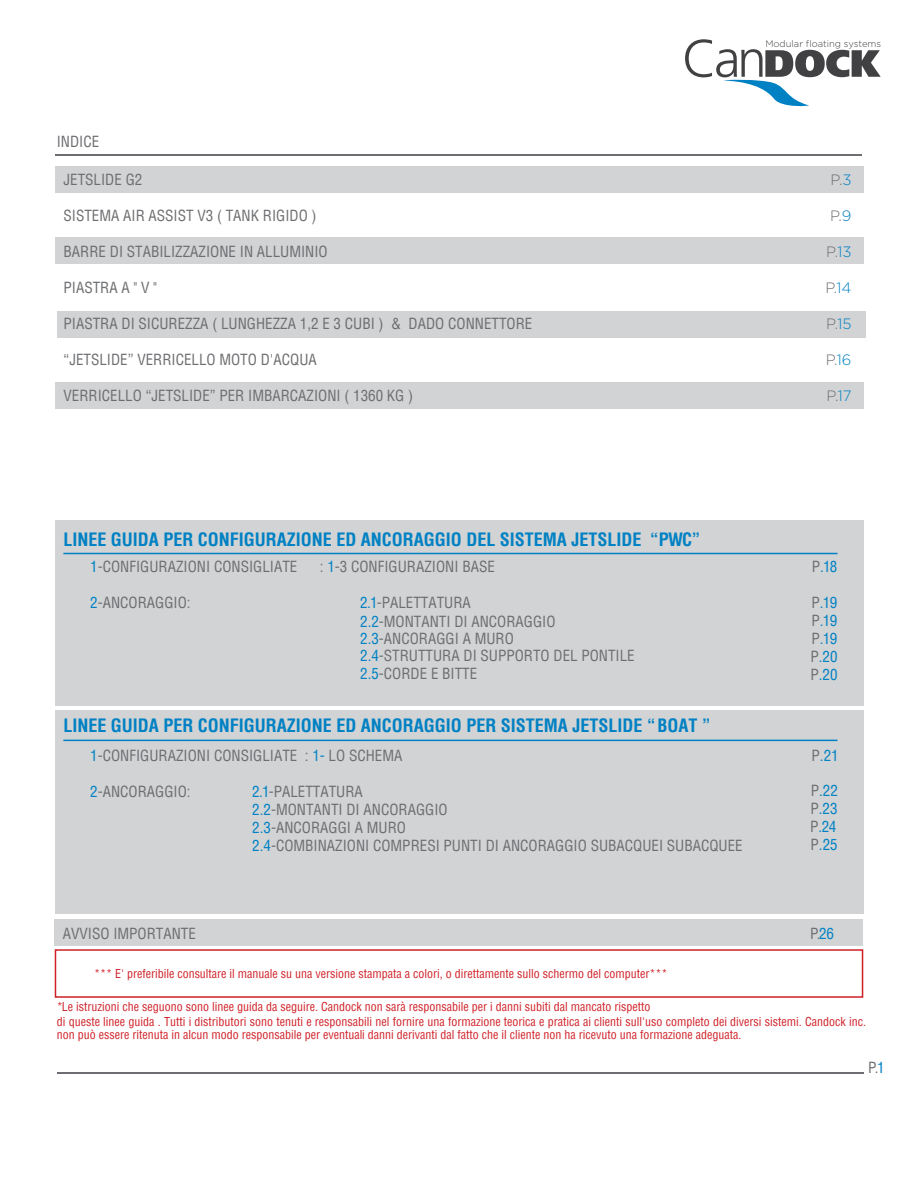
<style>
.page{position:relative;width:918px;height:1188px;background:#fff}
.page>*{position:absolute;margin:0;border:0;box-sizing:border-box;transform-origin:0 0}
.t1{font:700 condensed 18px "Helvetica";color:#0081c4}
.t2{font:condensed 15px/17.7px "Helvetica";color:#6d6e71}
.t3{font:condensed 15px/18px "Helvetica";color:#0081c4;text-align:justify}
.t4{font:300 15px "Gotham HTF";color:#6d6e71}
.t5{font:condensed 12px/14.1px "Helvetica";color:#cf2027}
.t6{font:300 9.45px "Gotham HTF";color:#414042}
.s1{color:#0081c4}
.s2{color:#6d6e71}
</style>
<div class="page">
<div style="left:57px;top:311px;width:808px;height:27px;background:#d1d3d4"></div>
<div style="left:56px;top:382px;width:808px;height:27px;background:#d1d3d4"></div>
<div style="left:56px;top:237px;width:808px;height:27px;background:#d1d3d4"></div>
<div style="left:56px;top:166px;width:808px;height:27px;background:#d1d3d4"></div>
<svg style="left:685px;top:39px;width:196px;height:68px"></svg>
<hr style="left:57px;top:1073px;width:806px;height:1px;background:#6d6e71">
<hr style="left:56px;top:154px;width:806px;height:2px;background:#6d6e71">
<div style="left:55px;top:520px;width:808px;height:186px;background:#d1d3d4"></div>
<div style="left:55px;top:710px;width:808px;height:203px;background:#d1d3d4"></div>
<hr style="left:63px;top:553px;width:775px;height:1px;background:#0081c4">
<hr style="left:63px;top:740px;width:775px;height:1px;background:#0081c4">
<div style="left:54px;top:919px;width:809px;height:27px;background:#d1d3d4"></div>
<div style="left:55px;top:949px;width:808px;height:49px;border:2px solid #cf2027"></div>
<p class="t2" style="left:57px;top:132px;width:44px">INDICE</p>
<p class="t2" style="left:64px;top:170px;width:80px">JETSLIDE G2</p>
<p class="t2" style="left:64px;top:206px;width:254px">SISTEMA AIR ASSIST V3 ( TANK RIGIDO )</p>
<p class="t2" style="left:64px;top:242px;width:266px">BARRE DI STABILIZZAZIONE IN ALLUMINIO</p>
<p class="t2" style="left:64px;top:278px;width:95px">PIASTRA A " V "</p>
<p class="t2" style="left:64px;top:314px;width:470px">PIASTRA DI SICUREZZA ( LUNGHEZZA 1,2 E 3 CUBI ) &amp; DADO CONNETTORE</p>
<p class="t2" style="left:64px;top:350px;width:255px">“JETSLIDE” VERRICELLO MOTO D'ACQUA</p>
<p class="t2" style="left:64px;top:386px;width:351px">VERRICELLO “JETSLIDE” PER IMBARCAZIONI ( 1360 KG )</p>
<p class="t6" style="left:765px;top:39px;width:117px">Modular floating systems</p>
<p class="t4" style="left:831px;top:173px;width:23px">P.<span class="s1">3</span></p>
<p class="t4" style="left:830px;top:209px;width:23px">P.<span class="s1">9</span></p>
<p class="t4" style="left:826px;top:245px;width:27px">P.<span class="s1">13</span></p>
<p class="t4" style="left:825px;top:281px;width:28px">P.<span class="s1">14</span></p>
<p class="t4" style="left:826px;top:317px;width:27px">P.<span class="s1">15</span></p>
<p class="t4" style="left:826px;top:353px;width:27px">P.<span class="s1">16</span></p>
<p class="t4" style="left:827px;top:389px;width:27px">P.<span class="s1">17</span></p>
<p class="t1" style="left:63px;top:528px;width:639px">LINEE GUIDA PER CONFIGURAZIONE ED ANCORAGGIO DEL SISTEMA JETSLIDE “PWC”</p>
<p class="t2" style="left:90px;top:558px;width:209px"><span class="s1">1</span>-CONFIGURAZIONI CONSIGLIATE</p>
<p class="t2" style="left:320px;top:558px;width:176px">: <span class="s1">1</span>-3 CONFIGURAZIONI BASE</p>
<p class="t2" style="left:90px;top:594px;width:102px"><span class="s1">2</span>-ANCORAGGIO:</p>
<p class="t2" style="left:360px;top:594px;width:276px"><span class="s1">2.1</span>-PALETTATURA<br><span class="s1">2.2</span>-MONTANTI DI ANCORAGGIO<br><span class="s1">2.3</span>-ANCORAGGI A MURO<br><span class="s1">2.4</span>-STRUTTURA DI SUPPORTO DEL PONTILE<br><span class="s1">2.5</span>-CORDE E BITTE</p>
<p class="t1" style="left:63px;top:714px;width:649px">LINEE GUIDA PER CONFIGURAZIONE ED ANCORAGGIO PER SISTEMA JETSLIDE “ BOAT ”</p>
<p class="t2" style="left:90px;top:747px;width:314px"><span class="s1">1</span>-CONFIGURAZIONI CONSIGLIATE : <span class="s1">1-</span> LO SCHEMA</p>
<p class="t2" style="left:90px;top:783px;width:102px"><span class="s1">2</span>-ANCORAGGIO:</p>
<p class="t2" style="left:252px;top:783px;width:492px"><span class="s1">2.1</span>-PALETTATURA<br><span class="s1">2.2</span>-MONTANTI DI ANCORAGGIO<br><span class="s1">2.3</span>-ANCORAGGI A MURO<br><span class="s1">2.4</span>-COMBINAZIONI COMPRESI PUNTI DI ANCORAGGIO SUBACQUEI SUBACQUEE</p>
<p class="t3" style="left:812px;top:558px;width:27px"><span class="s2">P</span>.18</p>
<p class="t3" style="left:811px;top:594px;width:29px"><span class="s2">P</span>.19<br><span class="s2">P</span>.19<br><span class="s2">P</span>.19<br><span class="s2">P</span>.20<br><span class="s2">P</span>.20</p>
<p class="t3" style="left:812px;top:747px;width:29px"><span class="s2">P</span>.21</p>
<p class="t3" style="left:810px;top:781px;width:29px"><span class="s2">P</span>.22<br><span class="s2">P</span>.23<br><span class="s2">P</span>.24<br><span class="s2">P</span>.25</p>
<p class="t2" style="left:63px;top:924px;width:134px">AVVISO IMPORTANTE</p>
<p class="t2" style="left:810px;top:924px;width:26px">P.<span class="s1">26</span></p>
<p class="t5" style="left:94px;top:967px;width:575px">*** E' preferibile consultare il manuale su una versione stampata a colori, o direttamente sullo schermo del computer***</p>
<p class="t5" style="left:57px;top:1000px;width:811px">*Le istruzioni che seguono sono linee guida da seguire. Candock non sarà responsabile per i danni subiti dal mancato rispetto<br>di queste linee guida . Tutti i distributori sono tenuti e responsabili nel fornire una formazione teorica e pratica ai clienti sull'uso completo dei diversi sistemi. Candock inc. non può essere ritenuta in alcun modo responsabile per eventuali danni derivanti dal fatto che il cliente non ha ricevuto una formazione adeguata.</p>
<p class="t2" style="left:868px;top:1058px;width:18px">P.<span class="s1">1</span></p>
</div>
